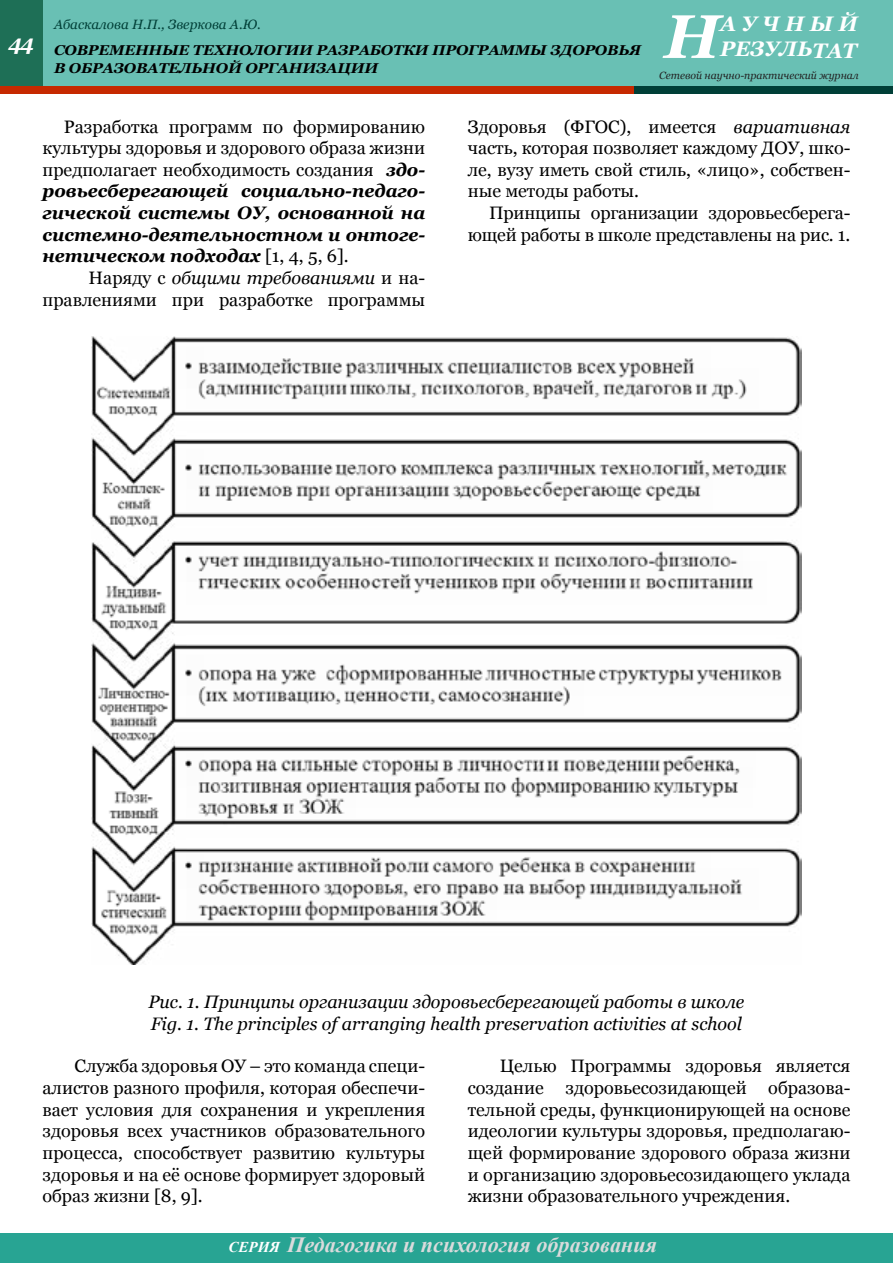
<style>
.page{position:relative;width:893px;height:1263px;background:#fff}
.page>*{position:absolute;margin:0;border:0;box-sizing:border-box;transform-origin:0 0}
.t1{font:italic 700 61.5px "Georgia";color:#fff}
.t2{font:italic 700 21.75px "Times New Roman";color:#dadbdc}
.t3{font:italic 700 21px/25.2px "Georgia";color:#fff}
.t4{font:18px/21.6px "Georgia";color:#000;text-align:justify}
.t5{font:italic 700 18px/21.6px "Georgia";color:#000;text-align:justify}
.t6{font:italic 18px/21.6px "Georgia";color:#000}
.t7{font:italic 700 14.25px/18px "Georgia";letter-spacing:-.01em;color:#000;scale:1.05 1}
.t8{font:italic 13.5px "Georgia";color:#003f37}
.t9{font:italic 10.5px "Georgia";color:#222}
.s1{font-weight:400;font-style:normal}
.s2{font-style:italic}
.s3{font-size:15px;color:#fff}
</style>
<div class="page">
<div style="left:0;top:1233px;width:893px;height:30px;background:#28a493"></div>
<div style="left:0;top:0;width:893px;height:94px;background:#69c0b4"></div>
<div style="left:0;top:0;width:43px;height:90px;background:#1e6f56"></div>
<div style="left:0;top:86px;width:655px;height:8px;background:#c62900"></div>
<div style="left:634px;top:86px;width:259px;height:8px;background:#003f37"></div>
<img style="left:91px;top:336px;width:711px;height:629px">
<p class="t3" style="left:720px;top:11px;width:139px">АУЧНЫЙ<br>РЕЗУЛЬТАТ</p>
<p class="t9" style="left:659px;top:69px;width:201px">Сетевой научно-практический журнал</p>
<p class="t8" style="left:54px;top:17px;width:208px">Абаскалова Н.П., Зверкова А.Ю.</p>
<h1 class="t1" style="left:664px;top:2px;width:58px">Н</h1>
<p class="t7" style="left:54px;top:41px;width:561px;text-indent:-46px"><sup>44</sup> СОВРЕМЕННЫЕ ТЕХНОЛОГИИ РАЗРАБОТКИ ПРОГРАММЫ ЗДОРОВЬЯ<br>В ОБРАЗОВАТЕЛЬНОЙ ОРГАНИЗАЦИИ</p>
<p class="t5" style="left:43px;top:116px;width:384px;text-indent:21px"><span class="s1">Разработка программ по формированию культуры здоровья и здорового образа жизни предполагает необходимость создания</span> здо&shy;ровьесберегающей социально-педаго&shy;гической системы ОУ, основанной на системно-деятельностном и онтоге&shy;нетическом подходах <span class="s1">[1, 4, 5, 6].</span></p>
<p class="t4" style="left:43px;top:267px;width:384px;text-align:right">Наряду с <span class="s2">общими требованиями</span> и на&shy;правлениями при разработке программы</p>
<p class="t4" style="left:468px;top:116px;width:384px">Здоровья (ФГОС), имеется <span class="s2">вариативная </span>часть, которая позволяет каждому ДОУ, шко&shy;ле, вузу иметь свой стиль, «лицо», собствен&shy;ные методы работы.</p>
<p class="t4" style="left:468px;top:202px;width:384px;text-align:right">Принципы организации здоровьесберега&shy;ющей работы в школе представлены на рис. 1.</p>
<p class="t6" style="left:149px;top:991px;width:597px">Рис. 1. Принципы организации здоровьесберегающей работы в школе<br>Fig. 1. The principles of arranging health preservation activities at school</p>
<p class="t4" style="left:43px;top:1055px;width:384px;text-indent:32px">Служба здоровья ОУ – это команда специ&shy;алистов разного профиля, которая обеспечи&shy;вает условия для сохранения и укрепления здоровья всех участников образовательного процесса, способствует развитию культуры здоровья и на её основе формирует здоровый образ жизни [8, 9].</p>
<p class="t4" style="left:468px;top:1055px;width:384px;text-indent:32px">Целью Программы здоровья является создание здоровьесозидающей образова&shy;тельной среды, функционирующей на основе идеологии культуры здоровья, предполагаю&shy;щей формирование здорового образа жизни и организацию здоровьесозидающего уклада жизни образовательного учреждения.</p>
<p class="t2" style="left:229px;top:1229px;width:430px"><span class="s3">СЕРИЯ</span> Педагогика и психология образования</p>
</div>
